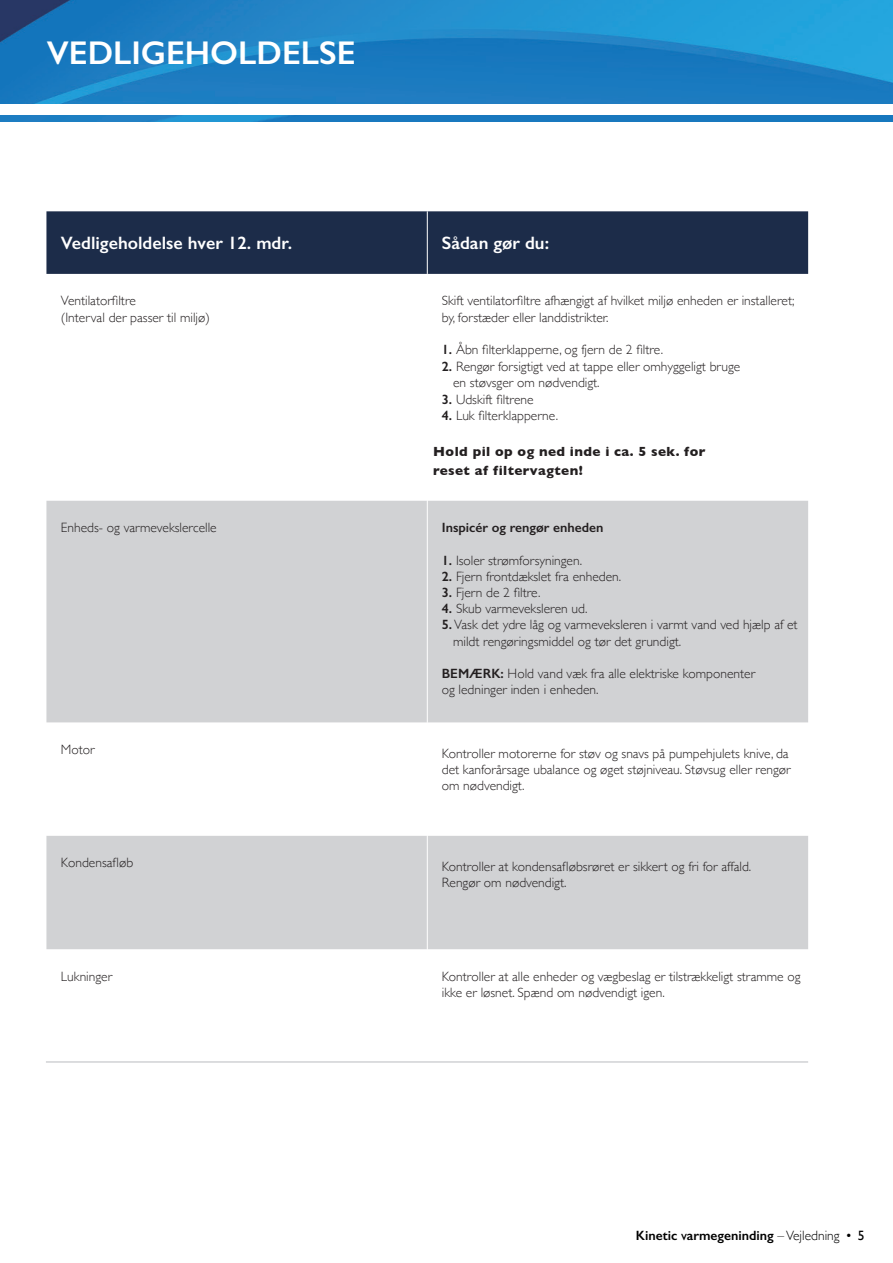
<style>
.page{position:relative;width:893px;height:1263px;background:#fff}
.page>*{position:absolute;margin:0;border:0;box-sizing:border-box;transform-origin:0 0}
.t1{font:600 33px "Gill Sans";color:#fff}
.t2{font:600 18px "Gill Sans";color:#fff}
.t3{font:300 13.5px/16.2px "Gill Sans";color:#231f20}
.t4{font:700 13.5px/19.5px "Gill Sans";letter-spacing:.03em;color:#231f20}
.t5{font:600 13.5px "Gill Sans";color:#000001}
.t6{font:600 13.5px "Gill Sans";color:#231f20}
.s1{font-weight:600}
.s2{font-weight:400}
.s3{font-weight:300}
</style>
<div class="page">
<img style="left:0;top:0;width:893px;height:103px">
<img style="left:0;top:115px;width:893px;height:7px">
<div style="left:46px;top:211px;width:762px;height:63px;background:#1c2c49"></div>
<svg style="left:46px;top:501px;width:762px;height:448px;fill:#d1d2d4"></svg>
<hr style="left:427px;top:211px;width:1px;height:63px;background:#fff">
<hr style="left:427px;top:501px;width:1px;height:221px;background:#fff">
<hr style="left:427px;top:722px;width:1px;height:114px;background:#fff">
<hr style="left:427px;top:836px;width:1px;height:113px;background:#fff">
<hr style="left:46px;top:1061px;width:762px;height:2px;background:#d1d2d4">
<p class="t1" style="left:47px;top:33px;width:310px">VEDLIGEHOLDELSE</p>
<p class="t2" style="left:61px;top:232px;width:233px">Vedligeholdelse hver 12. mdr.</p>
<p class="t2" style="left:442px;top:232px;width:109px">Sådan gør du:</p>
<p class="t3" style="left:61px;top:292px;width:77px">Ventilatorfiltre</p>
<p class="t3" style="left:61px;top:308px;width:150px">(Interval der passer til miljø)</p>
<p class="t3" style="left:442px;top:292px;width:354px">Skift ventilatorfiltre afhængigt af hvilket miljø enheden er installeret; by, forstæder eller landdistrikter.</p>
<p class="t3" style="left:442px;top:341px;width:223px"><span class="s1">1.</span> Åbn filterklapperne, og fjern de 2 filtre.</p>
<p class="t3" style="left:453px;top:357px;width:289px;text-indent:-11px"><span class="s1">2.</span> Rengør forsigtigt ved at tappe eller omhyggeligt bruge en støvsger om nødvendigt.</p>
<p class="t3" style="left:442px;top:390px;width:93px"><span class="s1">3.</span> Udskift filtrene</p>
<p class="t3" style="left:442px;top:407px;width:118px"><span class="s1">4.</span> Luk filterklapperne.</p>
<p class="t4" style="left:433px;top:441px;width:274px">Hold pil op og ned inde i ca. 5 sek. for reset af filtervagten!</p>
<p class="t3" style="left:61px;top:519px;width:157px">Enheds- og varmevekslercelle</p>
<p class="t6" style="left:442px;top:519px;width:163px">Inspicér og rengør enheden</p>
<p class="t3" style="left:442px;top:551px;width:142px"><span class="s1">1.</span> Isoler strømforsyningen.</p>
<p class="t3" style="left:442px;top:568px;width:181px"><span class="s1">2.</span> Fjern frontdækslet fra enheden.</p>
<p class="t3" style="left:442px;top:584px;width:100px"><span class="s1">3.</span> Fjern de 2 filtre.</p>
<p class="t3" style="left:442px;top:600px;width:147px"><span class="s1">4.</span> Skub varmeveksleren ud.</p>
<p class="t3" style="left:453px;top:616px;width:346px;text-indent:-11px"><span class="s1">5.</span> Vask det ydre låg og varmeveksleren i varmt vand ved hjælp af et mildt rengøringsmiddel og tør det grundigt.</p>
<p class="t3" style="left:442px;top:665px;width:315px"><span class="s1">BEMÆRK:</span> Hold vand væk fra alle elektriske komponenter og ledninger inden i enheden.</p>
<p class="t3" style="left:61px;top:741px;width:35px">Motor</p>
<p class="t3" style="left:442px;top:744px;width:350px">Kontroller motorerne for støv og snavs på pumpehjulets knive, da det kanforårsage ubalance og øget støjniveau. Støvsug eller rengør om nødvendigt.</p>
<p class="t3" style="left:61px;top:854px;width:74px">Kondensafløb</p>
<p class="t3" style="left:442px;top:858px;width:311px">Kontroller at kondensafløbsrøret er sikkert og fri for affald.<br>Rengør om nødvendigt.</p>
<p class="t3" style="left:61px;top:967px;width:53px">Lukninger</p>
<p class="t3" style="left:442px;top:967px;width:360px">Kontroller at alle enheder og vægbeslag er tilstrækkeligt stramme og ikke er løsnet. Spænd om nødvendigt igen.</p>
<p class="t5" style="left:636px;top:1227px;width:230px">Kinetic <span class="s2">v</span>armegeninding <span class="s3">– Vejledning</span> <span class="s2">• 5</span></p>
</div>
